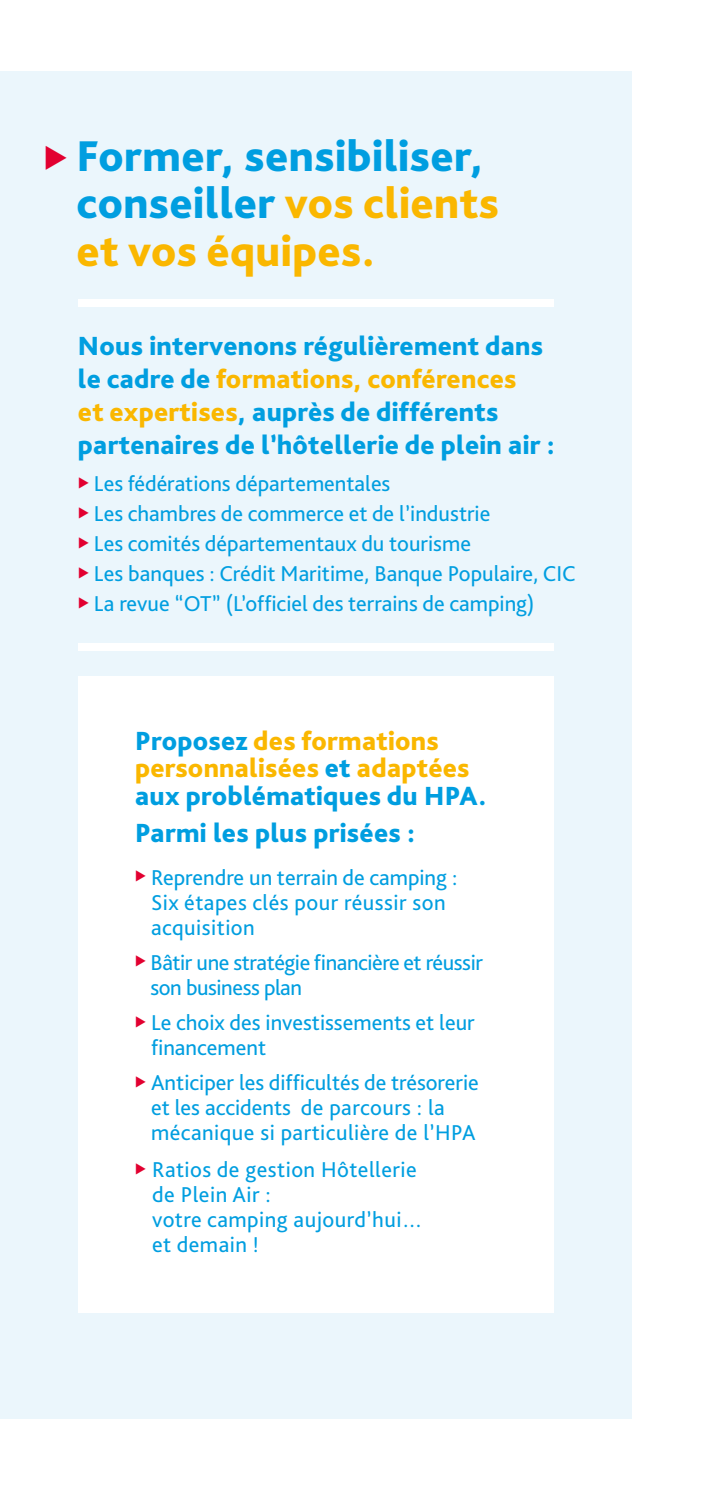
<style>
.page{position:relative;width:702px;height:1489px;background:#fff}
.page>*{position:absolute;margin:0;border:0;box-sizing:border-box;transform-origin:0 0}
.t1{font:800 45px/47.5px "Bliss Pro";letter-spacing:.01em;color:#009ee0}
.t2{font:800 27.5px/33px "Bliss Pro";letter-spacing:.01em;color:#009ee0}
.t3{font:800 27.5px/27.5px "Bliss Pro";letter-spacing:.01em;color:#fab700}
.t4{font:22.5px/25px "Bliss Pro";color:#009ee0}
.t5{font:22.5px/25px "Bliss Pro";letter-spacing:.02em;color:#009ee0}
.t6{font:22.5px/25px "Bliss Pro";letter-spacing:-.02em;color:#009ee0}
.s1{color:#fab700}
.s2{color:#009ee0}
</style>
<div class="page">
<div style="left:0;top:71px;width:631px;height:1346px;background:#ebf6fc"></div>
<div style="left:78px;top:299px;width:476px;height:8px;background:#fff"></div>
<div style="left:78px;top:642px;width:476px;height:8px;background:#fff"></div>
<div style="left:78px;top:676px;width:476px;height:636px;background:#fff"></div>
<h1 class="t1" style="left:76px;top:131px;width:424px">Former, sensibiliser, conseiller <span class="s1">vos clients et vos équipes.</span></h1>
<p class="t2" style="left:78px;top:328px;width:478px">Nous intervenons régulièrement dans le cadre de <span class="s1">formations, conférences<br>et expertises</span>, auprès de différents partenaires de l’hôtellerie de plein air :</p>
<p class="t4" style="left:94px;top:471px;width:298px">Les fédérations départementales</p>
<p class="t4" style="left:94px;top:501px;width:398px">Les chambres de commerce et de l’industrie</p>
<p class="t4" style="left:94px;top:531px;width:378px">Les comités départementaux du tourisme</p>
<p class="t4" style="left:94px;top:561px;width:483px">Les banques : Crédit Maritime, Banque Populaire, CIC</p>
<p class="t4" style="left:94px;top:591px;width:442px">La revue “OT” (L’officiel des terrains de camping)</p>
<p class="t3" style="left:135px;top:726px;width:353px"><span class="s2">Proposez</span> des formations personnalisées <span class="s2">et</span> adaptées <span class="s2">aux problématiques du HPA.</span></p>
<p class="t2" style="left:135px;top:816px;width:281px">Parmi les plus prisées :</p>
<p class="t5" style="left:151px;top:864px;width:308px">Reprendre un terrain de camping :<br>Six étapes clés pour réussir son acquisition</p>
<p class="t6" style="left:150px;top:949px;width:334px">Bâtir une stratégie financière et réussir son business plan</p>
<p class="t4" style="left:151px;top:1009px;width:325px">Le choix des investissements et leur financement</p>
<p class="t4" style="left:151px;top:1069px;width:329px">Anticiper les difficultés de trésorerie et les accidents de parcours : la mécanique si particulière de l’HPA</p>
<p class="t5" style="left:152px;top:1156px;width:271px">Ratios de gestion Hôtellerie de Plein Air :<br>votre camping aujourd’hui… et demain !</p>
</div>
